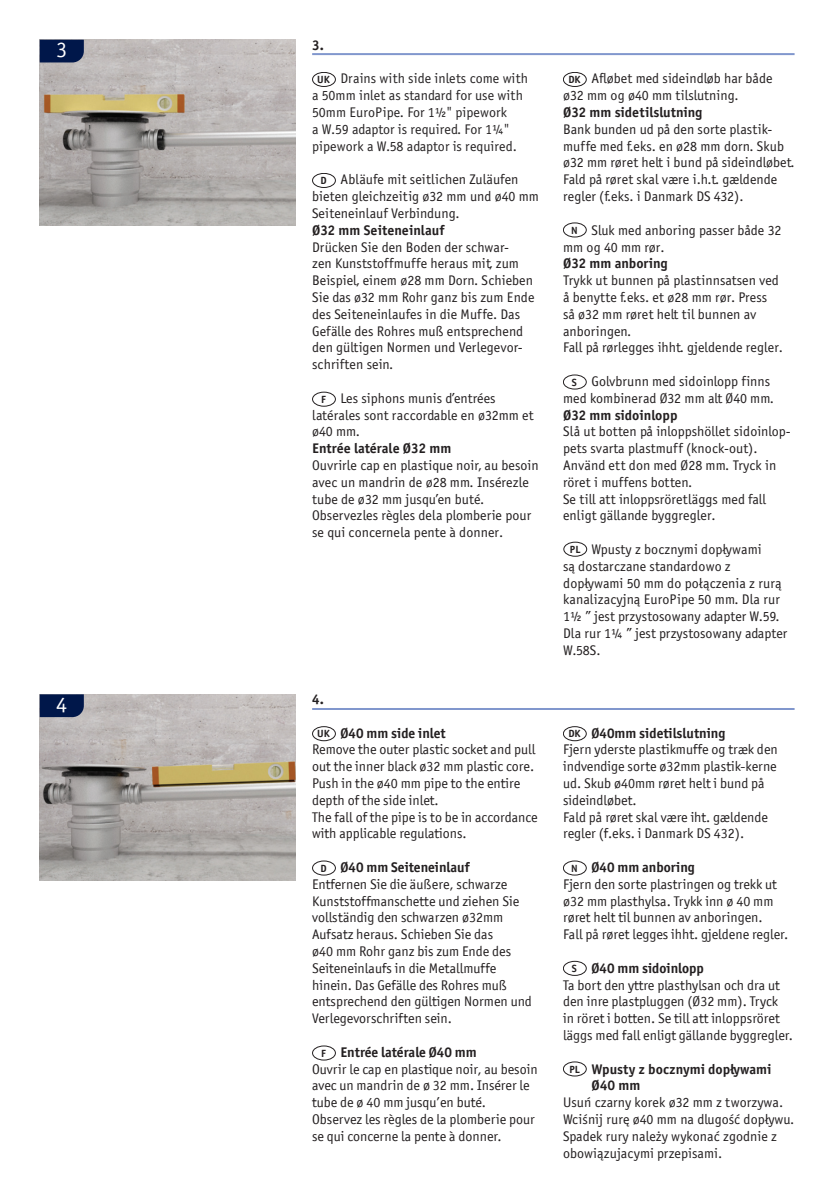
<style>
.page{position:relative;width:840px;height:1191px;background:#fff}
.page>*{position:absolute;margin:0;border:0;box-sizing:border-box;transform-origin:0 0}
.t1{font:22px "ITC Officina Sans";color:#fff}
.t2{font:14px/16.8px "Officina Sans Book ITC";color:#231f20}
.t3{font:14px/16.8px "ITC Officina Sans";color:#231f20}
.t4{font:14px/16.8px "Officina Sans Book ITC";color:#262324}
.t5{font:14px/16.8px "Officina Sans Bold ITC";color:#231f20}
.t6{font:700 14px "ITC Officina Sans";color:#231f20}
.t7{font:700 10.4px "Officina Sans";color:#231f20}
</style>
<div class="page">
<hr style="left:312px;top:708px;width:482px;height:2px;background:#8197cd">
<img style="left:40px;top:694px;width:255px;height:186px">
<svg style="left:40px;top:694px;width:44px;height:23px"></svg>
<hr style="left:312px;top:53px;width:482px;height:2px;background:#8197cd">
<img style="left:40px;top:40px;width:255px;height:185px">
<svg style="left:40px;top:40px;width:44px;height:22px"></svg>
<div style="left:312px;top:72px;width:23px;height:15px;border:1px solid #231f20;border-radius:50%"></div>
<div style="left:562px;top:72px;width:24px;height:15px;border:1px solid #231f20;border-radius:50%"></div>
<div style="left:312px;top:173px;width:23px;height:15px;border:1px solid #231f20;border-radius:50%"></div>
<div style="left:312px;top:392px;width:23px;height:14px;border:1px solid #231f20;border-radius:50%"></div>
<div style="left:562px;top:222px;width:24px;height:15px;border:1px solid #231f20;border-radius:50%"></div>
<div style="left:562px;top:374px;width:24px;height:15px;border:1px solid #231f20;border-radius:50%"></div>
<div style="left:312px;top:726px;width:23px;height:15px;border:1px solid #231f20;border-radius:50%"></div>
<div style="left:312px;top:860px;width:23px;height:15px;border:1px solid #231f20;border-radius:50%"></div>
<div style="left:312px;top:1045px;width:23px;height:15px;border:1px solid #231f20;border-radius:50%"></div>
<div style="left:562px;top:726px;width:24px;height:15px;border:1px solid #231f20;border-radius:50%"></div>
<div style="left:562px;top:860px;width:24px;height:15px;border:1px solid #231f20;border-radius:50%"></div>
<div style="left:562px;top:961px;width:24px;height:14px;border:1px solid #231f20;border-radius:50%"></div>
<div style="left:563px;top:542px;width:23px;height:14px;border:1px solid #231f20;border-radius:50%"></div>
<div style="left:562px;top:1061px;width:24px;height:15px;border:1px solid #231f20;border-radius:50%"></div>
<p class="t1" style="left:56px;top:37px;width:12px">3</p>
<p class="t1" style="left:56px;top:691px;width:12px">4</p>
<p class="t6" style="left:312px;top:36px;width:13px">3.</p>
<p class="t4" style="left:312px;top:70px;width:217px;text-indent:28px">Drains with side inlets come with a 50mm inlet as standard for use with 50mm EuroPipe. For 1½" pipework<br>a W.59 adaptor is required. For 1¼" pipework a W.58 adaptor is required.</p>
<p class="t2" style="left:312px;top:171px;width:228px;text-indent:28px">Abläufe mit seitlichen Zuläufen bieten gleichzeitig ø32 mm und ø40 mm<br>Seiteneinlauf Verbindung.</p>
<p class="t5" style="left:312px;top:221px;width:134px">Ø32 mm Seiteneinlauf</p>
<p class="t2" style="left:312px;top:238px;width:224px">Drücken Sie den Boden der schwar-<br>zen Kunststoffmuffe heraus mit, zum Beispiel, einem ø28 mm Dorn. Schieben Sie das ø32 mm Rohr ganz bis zum Ende des Seiteneinlaufes in die Muffe. Das Gefälle des Rohres muß entsprechend den gültigen Normen und Verlegevor&shy;schriften sein.</p>
<p class="t2" style="left:312px;top:390px;width:223px;text-indent:28px">Les siphons munis d’entrées latérales sont raccordable en ø32mm et ø40 mm.</p>
<p class="t5" style="left:312px;top:440px;width:140px">Entrée latérale Ø32 mm</p>
<p class="t2" style="left:312px;top:457px;width:228px">Ouvrir le cap en plastique noir, au besoin avec un mandrin de ø28 mm. Insérez le tube de ø32 mm jusqu’en buté.</p>
<p class="t2" style="left:312px;top:507px;width:220px">Observez les règles de la plomberie pour se qui concerne la pente à donner.</p>
<p class="t2" style="left:591px;top:70px;width:182px">Afløbet med sideindløb har både</p>
<p class="t2" style="left:562px;top:87px;width:177px">ø32 mm og ø40 mm tilslutning.</p>
<p class="t5" style="left:562px;top:104px;width:141px">Ø32 mm sidetilslutning</p>
<p class="t2" style="left:562px;top:121px;width:233px">Bank bunden ud på den sorte plastik&shy;muffe med f.eks. en ø28 mm dorn. Skub ø32 mm røret helt i bund på sideindløbet.</p>
<p class="t2" style="left:562px;top:171px;width:216px">Fald på røret skal være i.h.t. gældende regler (f.eks. i Danmark DS 432).</p>
<p class="t2" style="left:562px;top:222px;width:220px;text-indent:28px">Sluk med anboring passer både 32 mm og 40 mm rør.</p>
<p class="t5" style="left:562px;top:255px;width:106px">Ø32 mm anboring</p>
<p class="t2" style="left:562px;top:272px;width:217px">Trykk ut bunnen på plastinnsatsen ved å benytte f.eks. et ø28 mm rør. Press så ø32 mm røret helt til bunnen av anboringen.</p>
<p class="t2" style="left:562px;top:339px;width:221px">Fall på rør legges ihht. gjeldende regler.</p>
<p class="t2" style="left:562px;top:373px;width:212px;text-align:right">Golvbrunn med sidoinlopp finns<br>med kombinerad Ø32 mm alt Ø40 mm.</p>
<p class="t5" style="left:562px;top:406px;width:116px">Ø32 mm sidoinlopp</p>
<p class="t2" style="left:562px;top:423px;width:229px">Slå ut botten på inloppshöllet sidoinlop&shy;pets svarta plastmuff (knock-out).<br>Använd ett don med Ø28 mm. Tryck in röret i muffens botten.</p>
<p class="t2" style="left:562px;top:490px;width:204px">Se till att inloppsröret läggs med fall enligt gällande byggregler.</p>
<p class="t2" style="left:562px;top:541px;width:226px;text-indent:28px">Wpusty z bocznymi dopływami<br>są dostarczane standardowo z dopływami 50 mm do połączenia z rurą kanalizacyjną EuroPipe 50 mm. Dla rur<br>1½ ” jest przystosowany adapter W.59.<br>Dla rur 1¼ ” jest przystosowany adapter<br>W.58S.</p>
<p class="t7" style="left:317px;top:73px;width:14px">UK</p>
<p class="t7" style="left:568px;top:73px;width:14px">DK</p>
<p class="t7" style="left:320px;top:174px;width:8px">D</p>
<p class="t7" style="left:571px;top:223px;width:8px">N</p>
<p class="t7" style="left:571px;top:375px;width:7px">S</p>
<p class="t7" style="left:321px;top:393px;width:6px">F</p>
<p class="t7" style="left:569px;top:543px;width:12px">PL</p>
<p class="t6" style="left:312px;top:690px;width:13px">4.</p>
<p class="t6" style="left:340px;top:724px;width:107px">Ø40 mm side inlet</p>
<p class="t3" style="left:312px;top:741px;width:225px">Remove the outer plastic socket and pull out the inner black ø32 mm plastic core.<br>Push in the ø40 mm pipe to the entire depth of the side inlet.</p>
<p class="t3" style="left:312px;top:808px;width:227px">The fall of the pipe is to be in accordance with applicable regulations.</p>
<p class="t6" style="left:340px;top:858px;width:131px">Ø40 mm Seiteneinlauf</p>
<p class="t3" style="left:312px;top:875px;width:221px">Entfernen Sie die äußere, schwarze Kunststoffmanschette und ziehen Sie vollständig den schwarzen ø32mm Aufsatz heraus. Schieben Sie das<br>ø40 mm Rohr ganz bis zum Ende des Seiteneinlaufs in die Metallmuffe hinein. Das Gefälle des Rohres muß entsprechend den gültigen Normen und Verlegevorschriften sein.</p>
<p class="t6" style="left:340px;top:1043px;width:138px">Entrée latérale Ø40 mm</p>
<p class="t3" style="left:312px;top:1060px;width:227px">Ouvrir le cap en plastique noir, au besoin avec un mandrin de ø 32 mm. Insérer le tube de ø 40 mm jusqu’en buté.</p>
<p class="t3" style="left:312px;top:1110px;width:224px">Observez les règles de la plomberie pour se qui concerne la pente à donner.</p>
<p class="t7" style="left:317px;top:727px;width:14px">UK</p>
<p class="t7" style="left:320px;top:861px;width:8px">D</p>
<p class="t7" style="left:321px;top:1046px;width:6px">F</p>
<p class="t6" style="left:591px;top:724px;width:135px">Ø40mm sidetilslutning</p>
<p class="t3" style="left:562px;top:741px;width:216px">Fjern yderste plastikmuffe og træk den indvendige sorte ø32mm plastik-kerne ud. Skub ø40mm røret helt i bund på sideindløbet.</p>
<p class="t3" style="left:562px;top:808px;width:206px">Fald på røret skal være iht. gældende regler (f.eks. i Danmark DS 432).</p>
<p class="t6" style="left:591px;top:858px;width:105px">Ø40 mm anboring</p>
<p class="t3" style="left:562px;top:875px;width:215px">Fjern den sorte plastringen og trekk ut ø32 mm plasthylsa. Trykk inn ø 40 mm røret helt til bunnen av anboringen.</p>
<p class="t3" style="left:562px;top:926px;width:226px">Fall på røret legges ihht. gjeldene regler.</p>
<p class="t6" style="left:591px;top:959px;width:114px">Ø40 mm sidoinlopp</p>
<p class="t3" style="left:562px;top:976px;width:231px">Ta bort den yttre plasthylsan och dra ut den inre plastpluggen (Ø32 mm). Tryck<br>in röret i botten. Se till att inloppsröret läggs med fall enligt gällande byggregler.</p>
<p class="t5" style="left:591px;top:1060px;width:181px">Wpusty z bocznymi dopływami<br>Ø40 mm</p>
<p class="t2" style="left:562px;top:1094px;width:232px">Usuń czarny korek ø32 mm z tworzywa.<br>Wciśnij rurę ø40 mm na dlugość dopływu.<br>Spadek rury należy wykonać zgodnie z obowiązujacymi przepisami.</p>
<p class="t7" style="left:568px;top:727px;width:14px">DK</p>
<p class="t7" style="left:571px;top:861px;width:8px">N</p>
<p class="t7" style="left:571px;top:962px;width:7px">S</p>
<p class="t7" style="left:569px;top:1062px;width:12px">PL</p>
</div>
